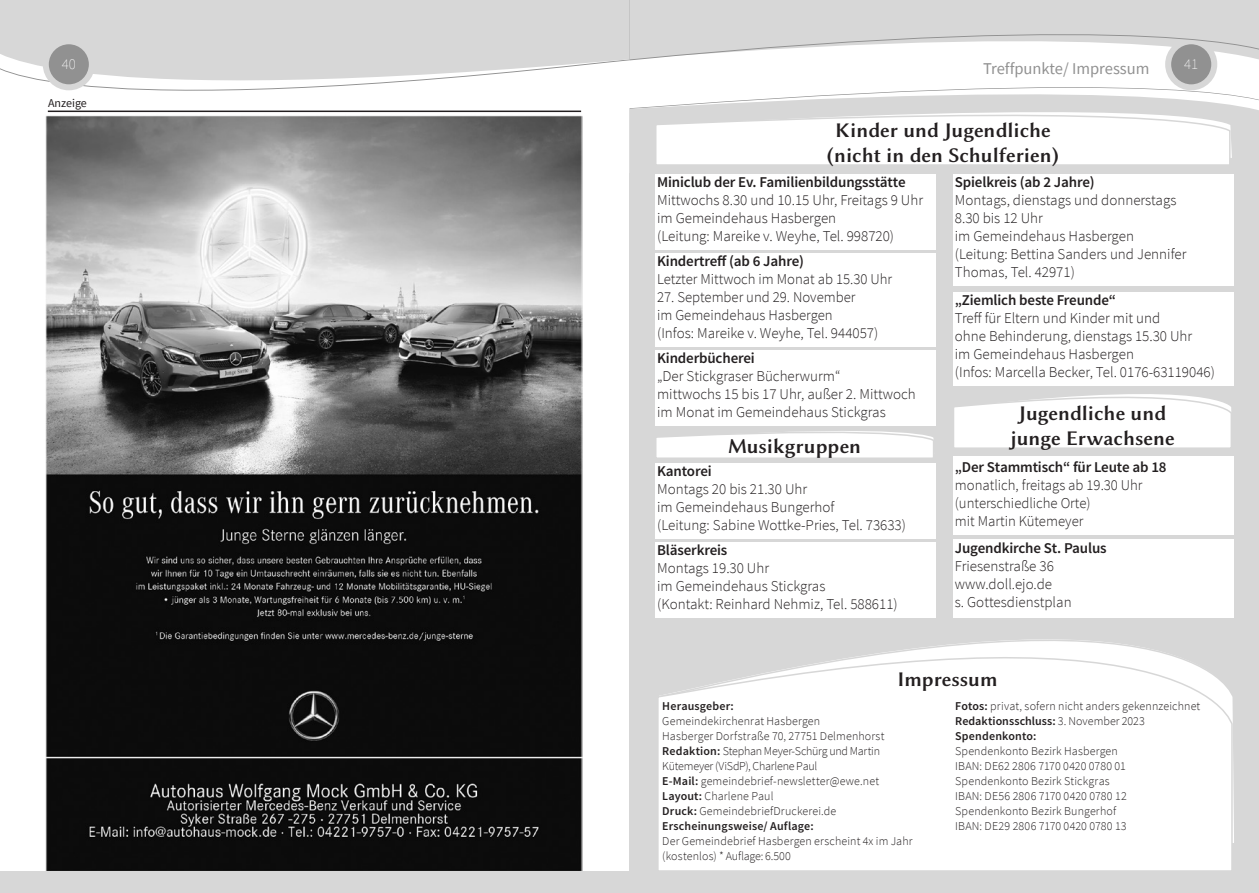
<style>
.page{position:relative;width:1259px;height:893px;background:#fff}
.page>*{position:absolute;margin:0;border:0;box-sizing:border-box;transform-origin:0 0}
.GB_Überschrift{font:21px/25.2px "Lin Biolinum OB";color:#231f20;text-align:center}
.GB_Überschrift_Impre{font:21px "Lin Biolinum OB";color:#231f20}
.GB_Seitenüberschrift{font:16.5px "Source Sans Pro";color:#919191}
.t1{font:300 15px/18px "Source Sans Pro";color:#231f20}
.t2{font:600 15px "Source Sans Pro";letter-spacing:-.01em;color:#231f20}
.t3{font:200 15px "Source Sans Pro";color:#fff}
.t4{font:300 12px/15px "Source Sans Pro";letter-spacing:.01em;color:#231f20}
.t5{font:300 12px "Source Sans Pro";letter-spacing:-.02em;color:#231f20}
.t6{font:600 12px "Source Sans Pro";letter-spacing:.015em;color:#231f20}
.GB_Hinweiskasten_Blo{font:12px "Source Sans Pro";color:#231f20}
.s1{font-weight:600}
</style>
<div class="page">
<svg style="left:45px;top:111px;width:537px;height:14px"></svg>
<svg style="left:0;top:0;width:629px;height:111px;fill:#d7d7d7"></svg>
<div style="left:46px;top:41px;width:46px;height:46px;background:#919191;border-radius:50%"></div>
<div style="left:43px;top:38px;width:52px;height:52px;border:6px solid #d7d7d7;border-radius:50%"></div>
<svg style="left:629px;top:0;width:630px;height:61px"></svg>
<div style="left:0;top:872px;width:629px;height:21px;background:#d7d7d7"></div>
<img style="left:46px;top:115px;width:537px;height:756px">
<hr style="left:48px;top:111px;width:533px;height:1px;background:#231f20">
<svg style="left:629px;top:95px;width:630px;height:79px;fill:#d7d7d7"></svg>
<div style="left:629px;top:174px;width:630px;height:719px;background:#d7d7d7"></div>
<div style="left:655px;top:253px;width:280px;height:94px;background:#fff"></div>
<div style="left:952px;top:540px;width:281px;height:78px;background:#fff"></div>
<div style="left:952px;top:457px;width:281px;height:78px;background:#fff"></div>
<div style="left:952px;top:174px;width:281px;height:112px;background:#fff"></div>
<svg style="left:654px;top:60px;width:579px;height:36px"></svg>
<svg style="left:654px;top:96px;width:580px;height:71px"></svg>
<div style="left:655px;top:174px;width:280px;height:76px;background:#fff"></div>
<div style="left:655px;top:350px;width:280px;height:76px;background:#fff"></div>
<svg style="left:658px;top:600px;width:575px;height:270px"></svg>
<div style="left:655px;top:463px;width:280px;height:76px;background:#fff"></div>
<div style="left:655px;top:542px;width:280px;height:76px;background:#fff"></div>
<svg style="left:656px;top:422px;width:280px;height:36px"></svg>
<div style="left:952px;top:271px;width:282px;height:106px;background:#fff"></div>
<svg style="left:953px;top:377px;width:281px;height:71px"></svg>
<p class="t3" style="left:62px;top:55px;width:16px">40</p>
<p class="t3" style="left:1184px;top:55px;width:16px">41</p>
<p class="GB_Hinweiskasten_Blo" style="left:48px;top:95px;width:40px">Anzeige</p>
<p class="GB_Seitenüberschrift" style="left:983px;top:58px;width:168px">Treffpunkte/ Impressum</p>
<p class="GB_Überschrift" style="left:827px;top:117px;width:233px">Kinder und Jugendliche (nicht in den Schulferien)</p>
<p class="t2" style="left:657px;top:173px;width:250px">Miniclub der Ev. Familienbildungsstätte</p>
<p class="t1" style="left:657px;top:191px;width:267px">Mittwochs 8.30 und 10.15 Uhr, Freitags 9 Uhr im Gemeindehaus Hasbergen<br>(Leitung: Mareike v. Weyhe, Tel. 998720)</p>
<p class="t2" style="left:955px;top:173px;width:141px">Spielkreis (ab 2 Jahre)</p>
<p class="t1" style="left:955px;top:191px;width:223px">Montags, dienstags und donnerstags</p>
<p class="t1" style="left:955px;top:209px;width:181px">8.30 bis 12 Uhr<br>im Gemeindehaus Hasbergen</p>
<p class="t1" style="left:955px;top:245px;width:233px">(Leitung: Bettina Sanders und Jennifer<br>Thomas, Tel. 42971)</p>
<p class="t2" style="left:657px;top:252px;width:148px">Kindertreff (ab 6 Jahre)</p>
<p class="t1" style="left:657px;top:270px;width:236px">Letzter Mittwoch im Monat ab 15.30 Uhr</p>
<p class="t1" style="left:657px;top:288px;width:200px">27. September und 29. November im Gemeindehaus Hasbergen</p>
<p class="t1" style="left:657px;top:324px;width:223px">(Infos: Mareike v. Weyhe, Tel. 944057)</p>
<p class="t2" style="left:955px;top:291px;width:163px">„Ziemlich beste Freunde“</p>
<p class="t1" style="left:955px;top:309px;width:261px">Treff für Eltern und Kinder mit und<br>ohne Behinderung, dienstags 15.30 Uhr<br>im Gemeindehaus Hasbergen<br>(Infos: Marcella Becker, Tel. 0176-63119046)</p>
<p class="t2" style="left:657px;top:349px;width:99px">Kinderbücherei</p>
<p class="t1" style="left:657px;top:368px;width:185px">„Der Stickgraser Bücherwurm“</p>
<p class="t1" style="left:657px;top:386px;width:260px">mittwochs 15 bis 17 Uhr, außer 2. Mittwoch im Monat im Gemeindehaus Stickgras</p>
<p class="GB_Überschrift" style="left:1010px;top:401px;width:166px">Jugendliche und junge Erwachsene</p>
<p class="GB_Überschrift" style="left:728px;top:433px;width:135px">Musikgruppen</p>
<p class="t2" style="left:657px;top:462px;width:56px">Kantorei</p>
<p class="t1" style="left:657px;top:480px;width:179px">Montags 20 bis 21.30 Uhr<br>im Gemeindehaus Bungerhof</p>
<p class="t1" style="left:657px;top:516px;width:250px">(Leitung: Sabine Wottke-Pries, Tel. 73633)</p>
<p class="t2" style="left:657px;top:541px;width:72px">Bläserkreis</p>
<p class="t1" style="left:657px;top:559px;width:170px">Montags 19.30 Uhr<br>im Gemeindehaus Stickgras</p>
<p class="t1" style="left:657px;top:595px;width:242px">(Kontakt: Reinhard Nehmiz, Tel. 588611)</p>
<p class="t2" style="left:955px;top:458px;width:213px">„Der Stammtisch“ für Leute ab 18</p>
<p class="t1" style="left:955px;top:476px;width:189px">monatlich, freitags ab 19.30 Uhr (unterschiedliche Orte)<br>mit Martin Kütemeyer</p>
<p class="t1" style="left:955px;top:539px;width:153px"><span class="s1">Jugendkirche St. Paulus<br></span>Friesenstraße 36 www.doll.ejo.de<br>s. Gottesdienstplan</p>
<p class="GB_Überschrift_Impre" style="left:897px;top:667px;width:102px">Impressum</p>
<p class="t4" style="left:955px;top:699px;width:247px"><span class="s1">Fotos:</span> privat, sofern nicht anders gekennzeichnet<br><span class="s1">Redaktionsschluss:</span> 3. November 2023<br><span class="s1">Spendenkonto:</span></p>
<p class="t4" style="left:955px;top:744px;width:173px">Spendenkonto Bezirk Hasbergen<br>IBAN: DE62 2806 7170 0420 0780 01<br>Spendenkonto Bezirk Stickgras<br>IBAN: DE56 2806 7170 0420 0780 12<br>Spendenkonto Bezirk Bungerhof<br>IBAN: DE29 2806 7170 0420 0780 13</p>
<p class="t6" style="left:662px;top:698px;width:73px">Herausgeber:</p>
<p class="t4" style="left:662px;top:714px;width:224px">Gemeindekirchenrat Hasbergen<br>Hasberger Dorfstraße 70, 27751 Delmenhorst</p>
<p class="t5" style="left:662px;top:744px;width:219px"><span class="s1">Redaktion:</span> Stephan Meyer-Schürg und Martin</p>
<p class="t5" style="left:662px;top:759px;width:156px">Kütemeyer (ViSdP), Charlene Paul</p>
<p class="t4" style="left:662px;top:774px;width:218px"><span class="s1">E-Mail:</span> gemeindebrief-newsletter@ewe.net</p>
<p class="t4" style="left:662px;top:789px;width:113px"><span class="s1">Layout:</span> Charlene Paul</p>
<p class="t4" style="left:662px;top:804px;width:176px"><span class="s1">Druck:</span> GemeindebriefDruckerei.de</p>
<p class="t6" style="left:662px;top:818px;width:153px">Erscheinungsweise/ Auflage:</p>
<p class="t4" style="left:662px;top:834px;width:252px">Der Gemeindebrief Hasbergen erscheint 4x im Jahr (kostenlos) * Auflage: 6.500</p>
</div>
